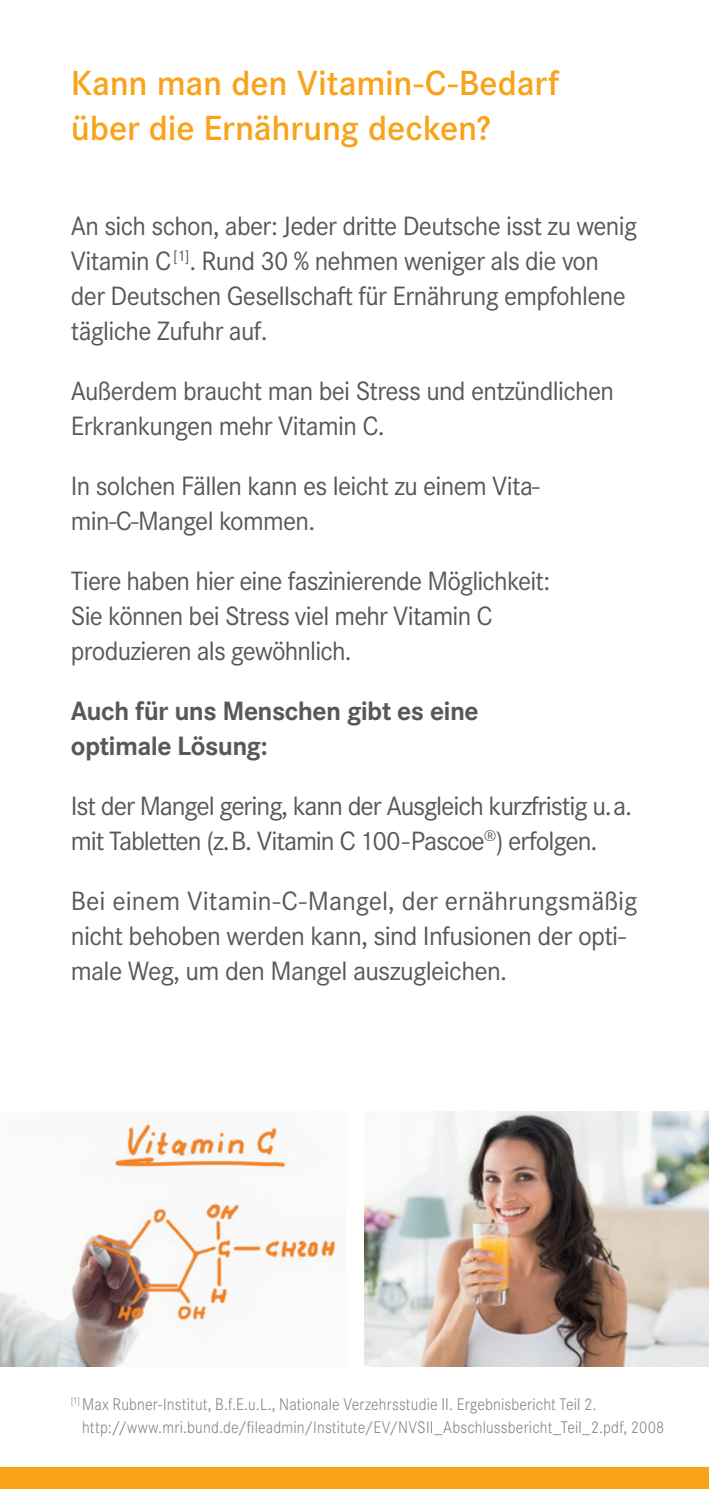
<style>
.page{position:relative;width:709px;height:1489px;background:#fff}
.page>*{position:absolute;margin:0;border:0;box-sizing:border-box;transform-origin:0 0}
.t1{font:600 36.25px/45px "Corporate S Pro";letter-spacing:-.005em;color:#f9a31b}
.t2{font:27.5px/35px "Corporate S Pro";letter-spacing:-.025em;color:#57585a}
.t3{font:700 27.5px/35px "Corporate S Pro";letter-spacing:-.025em;color:#57585a}
.t4{font:300 17.5px/22.5px "Corporate S Pro";letter-spacing:.01em;color:#808285;scale:.91 1}
</style>
<div class="page">
<div style="left:0;top:1467px;width:709px;height:21px;background:#f9a31b"></div>
<img style="left:0;top:1118px;width:342px;height:248px">
<img style="left:364px;top:1111px;width:345px;height:255px">
<h1 class="t1" style="left:71px;top:58px;width:490px">Kann man den Vitamin-C-Bedarf über die Ernährung decken?</h1>
<p class="t2" style="left:71px;top:207px;width:567px">An sich schon, aber: Jeder dritte Deutsche isst zu wenig Vitamin C<sup>[1]</sup>. Rund 30 % nehmen weniger als die von der Deutschen Gesellschaft für Ernährung empfohlene tägliche Zufuhr auf.</p>
<p class="t2" style="left:71px;top:372px;width:544px">Außerdem braucht man bei Stress und entzündlichen<br>Erkrankungen mehr Vitamin C.</p>
<p class="t2" style="left:71px;top:466px;width:470px">In solchen Fällen kann es leicht zu einem Vita&shy;min-C-Mangel kommen.</p>
<p class="t2" style="left:71px;top:561px;width:481px">Tiere haben hier eine faszinierende Möglichkeit:<br>Sie können bei Stress viel mehr Vitamin C produzieren als gewöhnlich.</p>
<p class="t3" style="left:71px;top:691px;width:409px">Auch für uns Menschen gibt es eine optimale Lösung:</p>
<p class="t2" style="left:71px;top:786px;width:563px">Ist der Mangel gering, kann der Ausgleich kurzfristig u.a. mit Tabletten (z. B. Vitamin C 100-Pascoe<sup>®</sup>) erfolgen.</p>
<p class="t2" style="left:71px;top:881px;width:568px">Bei einem Vitamin-C-Mangel, der ernährungsmäßig nicht behoben werden kann, sind Infusionen der opti&shy;male Weg, um den Mangel auszugleichen.</p>
<p class="t4" style="left:82px;top:1391px;width:641px;text-indent:-11px"><sup>[1]</sup> Max Rubner-Institut, B.f.E.u.L., Nationale Verzehrsstudie II. Ergebnisbericht Teil 2. http://www.mri.bund.de/fileadmin/Institute/EV/NVSII_Abschlussbericht_Teil_2.pdf, 2008</p>
</div>
